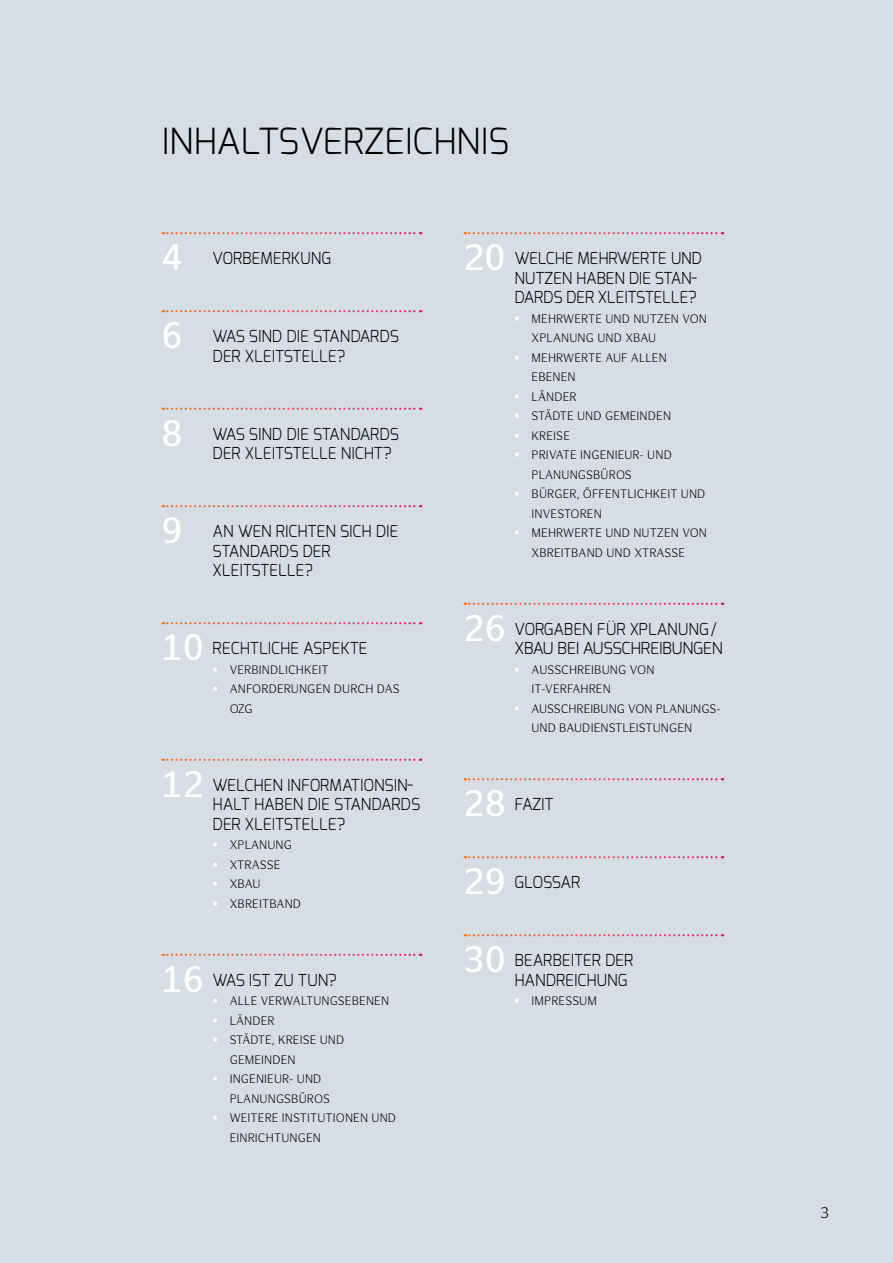
<style>
.page{position:relative;width:893px;height:1263px;background:#d6dde5}
.page>*{position:absolute;margin:0;border:0;box-sizing:border-box;transform-origin:0 0}
.t1{font:300 36px "Exo";color:#000}
.t2{font:300 16.5px/19.5px "Exo";color:#000;scale:.95 1}
.t3{font:300 16.5px/19.5px "Exo";letter-spacing:-.02em;color:#000;scale:.95 1}
.t4{font:300 15px "Hamburg Sans";color:#000}
.t5{font:300 12px/19.5px "Hamburg Sans";letter-spacing:.01em;color:#000;scale:.95 1}
.s1{font-family:"Hamburg Sans";font-weight:600;font-size:36px;color:#fff}
</style>
<div class="page">
<svg style="left:163px;top:232px;width:258px;height:2px"></svg>
<svg style="left:163px;top:310px;width:258px;height:2px"></svg>
<svg style="left:163px;top:408px;width:258px;height:2px"></svg>
<svg style="left:163px;top:505px;width:258px;height:2px"></svg>
<svg style="left:163px;top:622px;width:258px;height:2px"></svg>
<svg style="left:163px;top:759px;width:258px;height:2px"></svg>
<svg style="left:163px;top:954px;width:258px;height:2px"></svg>
<svg style="left:465px;top:232px;width:258px;height:2px"></svg>
<svg style="left:465px;top:603px;width:258px;height:2px"></svg>
<svg style="left:465px;top:778px;width:258px;height:2px"></svg>
<svg style="left:465px;top:856px;width:258px;height:2px"></svg>
<svg style="left:465px;top:934px;width:258px;height:2px"></svg>
<h1 class="t1" style="left:162px;top:118px;width:349px">INHALTSVERZEICHNIS</h1>
<h2 class="t2" style="left:162px;top:248px;width:180px"><span class="s1">4</span> VORBEMERKUNG</h2>
<h2 class="t2" style="left:162px;top:326px;width:251px;text-align:center"><span class="s1">6</span> WAS SIND DIE STANDARDS<br>DER XLEITSTELLE?</h2>
<h2 class="t2" style="left:213px;top:424px;width:198px;text-indent:-51px"><span class="s1">8</span> WAS SIND DIE STANDARDS<br>DER XLEITSTELLE NICHT?</h2>
<h2 class="t2" style="left:213px;top:521px;width:197px;text-indent:-51px"><span class="s1">9</span> AN WEN RICHTEN SICH DIE<br>STANDARDS DER<br>XLEITSTELLE?</h2>
<h2 class="t2" style="left:162px;top:638px;width:218px"><span class="s1">10</span> RECHTLICHE ASPEKTE</h2>
<p class="t5" style="left:230px;top:660px;width:181px">VERBINDLICHKEIT<br>ANFORDERUNGEN DURCH DAS<br>OZG</p>
<h2 class="t2" style="left:213px;top:775px;width:220px;text-indent:-51px"><span class="s1">12</span> WELCHEN INFORMATIONSIN-<br>HALT HABEN DIE STANDARDS<br>DER XLEITSTELLE?</h2>
<p class="t5" style="left:230px;top:836px;width:77px">XPLANUNG<br>XTRASSE<br>XBAU<br>XBREITBAND</p>
<h2 class="t2" style="left:162px;top:970px;width:186px"><span class="s1">16</span> WAS IST ZU TUN?</h2>
<p class="t5" style="left:230px;top:992px;width:177px">ALLE VERWALTUNGSEBENEN<br>LÄNDER<br>STÄDTE, KREISE UND<br>GEMEINDEN<br>INGENIEUR- UND<br>PLANUNGSBÜROS<br>WEITERE INSTITUTIONEN UND<br>EINRICHTUNGEN</p>
<h2 class="t2" style="left:514px;top:248px;width:199px;text-indent:-51px"><span class="s1">20</span> WELCHE MEHRWERTE UND<br>NUTZEN HABEN DIE STAN-<br>DARDS DER XLEITSTELLE?</h2>
<p class="t5" style="left:532px;top:309px;width:186px">MEHRWERTE UND NUTZEN VON<br>XPLANUNG UND XBAU<br>MEHRWERTE AUF ALLEN<br>EBENEN<br>LÄNDER<br>STÄDTE UND GEMEINDEN<br>KREISE<br>PRIVATE INGENIEUR- UND<br>PLANUNGSBÜROS<br>BÜRGER, ÖFFENTLICHKEIT UND<br>INVESTOREN<br>MEHRWERTE UND NUTZEN VON<br>XBREITBAND UND XTRASSE</p>
<h2 class="t3" style="left:514px;top:619px;width:221px;text-indent:-51px"><span class="s1">26</span> VORGABEN FÜR XPLANUNG/<br>XBAU BEI AUSSCHREIBUNGEN</h2>
<p class="t5" style="left:532px;top:660px;width:201px">AUSSCHREIBUNG VON<br>IT-VERFAHREN<br>AUSSCHREIBUNG VON PLANUNGS-<br>UND BAUDIENSTLEISTUNGEN</p>
<h2 class="t2" style="left:463px;top:794px;width:96px"><span class="s1">28</span> FAZIT</h2>
<h2 class="t2" style="left:463px;top:872px;width:124px"><span class="s1">29</span> GLOSSAR</h2>
<h2 class="t2" style="left:514px;top:950px;width:127px;text-indent:-51px"><span class="s1">30</span> BEARBEITER DER<br>HANDREICHUNG</h2>
<p class="t5" style="left:532px;top:992px;width:70px">IMPRESSUM</p>
<p class="t4" style="left:820px;top:1204px;width:11px">3</p>
</div>
